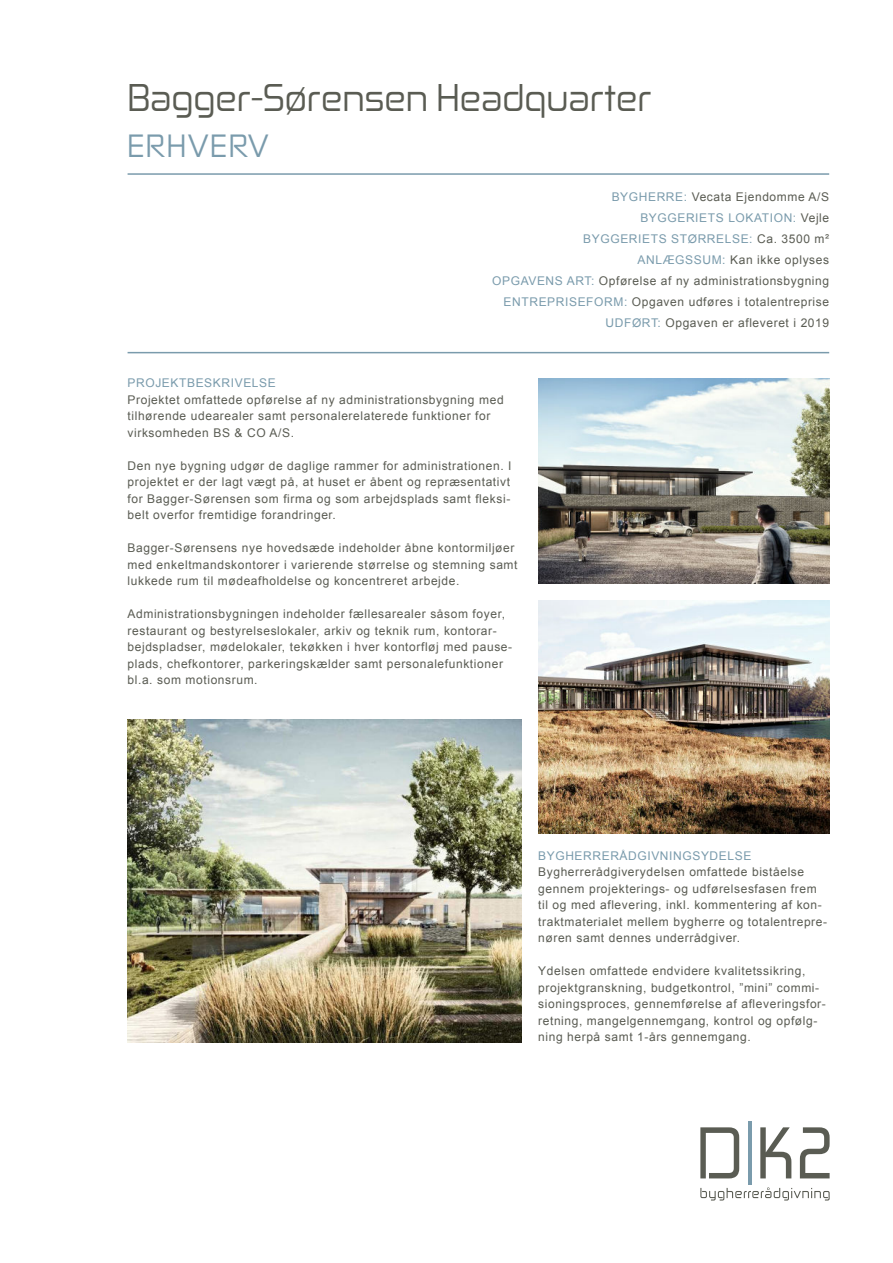
<style>
.page{position:relative;width:893px;height:1263px;background:#fff}
.page>*{position:absolute;margin:0;border:0;box-sizing:border-box;transform-origin:0 0}
.t1{font:36px "Zekton Rg";color:#5a5c53}
.t2{font:30px "Zekton Rg";letter-spacing:.05em;color:#7a9bac}
.t3{font:12px/16.5px "Arial";letter-spacing:.05em;color:#5a5c53}
.t4{font:12px "Arial";letter-spacing:.05em;color:#7a9bac}
.s1{color:#7a9bac}
</style>
<div class="page">
<svg style="left:700px;top:1187px;width:130px;height:13px"></svg>
<svg style="left:700px;top:1127px;width:39px;height:51px"></svg>
<hr style="left:748px;top:1121px;width:3px;height:64px;background:#7a9bac">
<svg style="left:760px;top:1127px;width:31px;height:51px"></svg>
<svg style="left:800px;top:1127px;width:30px;height:51px"></svg>
<hr style="left:128px;top:173px;width:701px;height:2px;background:#7a9bac">
<hr style="left:128px;top:352px;width:701px;height:1px;background:#7a9bac">
<img style="left:538px;top:378px;width:291px;height:205px">
<img style="left:538px;top:601px;width:291px;height:232px">
<img style="left:128px;top:720px;width:393px;height:323px">
<h1 class="t1" style="left:128px;top:78px;width:526px">Bagger-Sørensen Headquarter</h1>
<h2 class="t2" style="left:128px;top:128px;width:143px">ERHVERV</h2>
<p class="t3" style="left:492px;top:187px;width:338px;line-height:21px;text-align:right"><span class="s1">BYGHERRE:</span> Vecata Ejendomme A/S<br><span class="s1">BYGGERIETS LOKATION:</span> Vejle<br><span class="s1">BYGGERIETS STØRRELSE:</span> Ca. 3500 m²<br><span class="s1">ANLÆGSSUM:</span> Kan ikke oplyses<br><span class="s1">OPGAVENS ART:</span> Opførelse af ny administrationsbygning <span class="s1">ENTREPRISEFORM:</span> Opgaven udføres i totalentreprise <span class="s1">UDFØRT:</span> Opgaven er afleveret i 2019</p>
<p class="t4" style="left:128px;top:378px;width:150px">PROJEKTBESKRIVELSE</p>
<p class="t3" style="left:128px;top:392px;width:378px">Projektet omfattede opførelse af ny administrationsbygning med tilhørende udearealer samt personalerelaterede funktioner for virksomheden BS &amp; CO A/S.</p>
<p class="t3" style="left:128px;top:458px;width:386px">Den nye bygning udgør de daglige rammer for administrationen. I projektet er der lagt vægt på, at huset er åbent og repræsentativt for Bagger-Sørensen som firma og som arbejdsplads samt fleksi&shy;belt overfor fremtidige forandringer.</p>
<p class="t3" style="left:128px;top:541px;width:391px">Bagger-Sørensens nye hovedsæde indeholder åbne kontormiljøer med enkeltmandskontorer i varierende størrelse og stemning samt lukkede rum til mødeafholdelse og koncentreret arbejde.</p>
<p class="t3" style="left:128px;top:607px;width:386px">Administrationsbygningen indeholder fællesarealer såsom foyer, restaurant og bestyrelseslokaler, arkiv og teknik rum, kontorar&shy;bejdspladser, mødelokaler, tekøkken i hver kontorfløj med pause&shy;plads, chefkontorer, parkeringskælder samt personalefunktioner bl.a. som motionsrum.</p>
<p class="t4" style="left:538px;top:851px;width:215px">BYGHERRERÅDGIVNINGSYDELSE</p>
<p class="t3" style="left:538px;top:865px;width:290px">Bygherrerådgiverydelsen omfattede biståelse gennem projekterings- og udførelsesfasen frem til og med aflevering, inkl. kommentering af kon&shy;traktmaterialet mellem bygherre og totalentrepre&shy;nøren samt dennes underrådgiver.</p>
<p class="t3" style="left:538px;top:964px;width:289px">Ydelsen omfattede endvidere kvalitetssikring, projektgranskning, budgetkontrol, ”mini” commi&shy;sioningsproces, gennemførelse af afleveringsfor&shy;retning, mangelgennemgang, kontrol og opfølg&shy;ning herpå samt 1-års gennemgang.</p>
</div>
